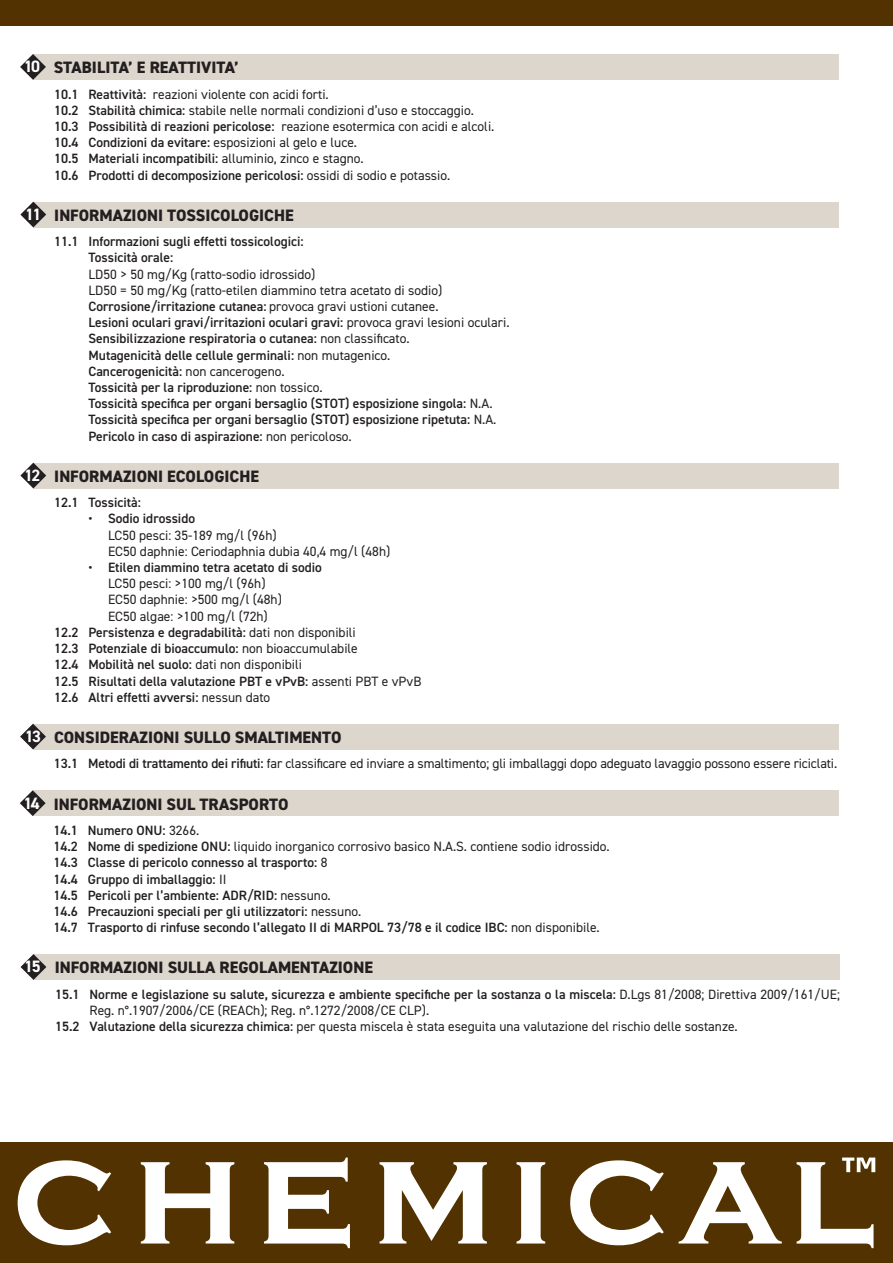
<style>
.page{position:relative;width:893px;height:1263px;background:#fff}
.page>*{position:absolute;margin:0;border:0;box-sizing:border-box;transform-origin:0 0}
.t1{font:800 16.5px "DIN2014";color:#231f20}
.t2{font:700 16.5px "DIN2014";letter-spacing:-.09em;color:#fff}
.t3{font:600 13.5px "DIN2014";color:#231f20}
.t4{font:13.5px/16.2px "DIN2014";color:#231f20}
.s1{font-weight:600}
.s2{font-weight:400}
</style>
<div class="page">
<div style="left:0;top:1143px;width:893px;height:120px;background:#523201"></div>
<svg style="left:873px;top:1157px;width:2px;height:15px"></svg>
<svg style="left:18px;top:1157px;width:855px;height:91px"></svg>
<div style="left:0;top:0;width:893px;height:26px;background:#523201"></div>
<div style="left:33px;top:202px;width:806px;height:25px;background:#ddd6cd"></div>
<svg style="left:20px;top:202px;width:26px;height:25px"></svg>
<div style="left:33px;top:463px;width:806px;height:25px;background:#ddd6cd"></div>
<svg style="left:20px;top:463px;width:26px;height:25px"></svg>
<div style="left:33px;top:724px;width:806px;height:25px;background:#ddd6cd"></div>
<svg style="left:20px;top:724px;width:26px;height:25px"></svg>
<div style="left:33px;top:790px;width:806px;height:26px;background:#ddd6cd"></div>
<svg style="left:20px;top:790px;width:26px;height:26px"></svg>
<div style="left:33px;top:54px;width:806px;height:26px;background:#ddd6cd"></div>
<svg style="left:20px;top:54px;width:26px;height:26px"></svg>
<div style="left:34px;top:954px;width:806px;height:26px;background:#ddd6cd"></div>
<svg style="left:21px;top:954px;width:25px;height:26px"></svg>
<p class="t2" style="left:24px;top:56px;width:18px">10</p>
<p class="t1" style="left:54px;top:57px;width:187px">STABILITA’ E REATTIVITA’</p>
<p class="t4" style="left:54px;top:86px;width:276px"><span class="s1">10.1 Reattività:</span> reazioni violente con acidi forti.</p>
<p class="t4" style="left:54px;top:102px;width:421px"><span class="s1">10.2 Stabilità chimica:</span> stabile nelle normali condizioni d’uso e stoccaggio.</p>
<p class="t3" style="left:54px;top:117px;width:442px">10.3 Possibilità di reazioni pericolose: <span class="s2">reazione esotermica con acidi e alcoli.</span></p>
<p class="t3" style="left:54px;top:134px;width:305px">10.4 Condizioni da evitare: <span class="s2">esposizioni al gelo e luce.</span></p>
<p class="t3" style="left:54px;top:150px;width:311px">10.5 Materiali incompatibili: <span class="s2">alluminio, zinco e stagno.</span></p>
<p class="t3" style="left:54px;top:166px;width:398px">10.6 Prodotti di decomposizione pericolosi: <span class="s2">ossidi di sodio e potassio.</span></p>
<p class="t2" style="left:25px;top:203px;width:18px">11</p>
<p class="t1" style="left:54px;top:204px;width:241px">INFORMAZIONI TOSSICOLOGICHE</p>
<p class="t3" style="left:54px;top:233px;width:251px">11.1 Informazioni sugli effetti tossicologici:</p>
<p class="t3" style="left:89px;top:249px;width:86px">Tossicità orale:</p>
<p class="t4" style="left:89px;top:266px;width:229px">LD50 &gt; 50 mg/Kg (ratto-sodio idrossido)</p>
<p class="t4" style="left:89px;top:282px;width:355px">LD50 = 50 mg/Kg (ratto-etilen diammino tetra acetato di sodio)</p>
<p class="t3" style="left:89px;top:297px;width:352px">Corrosione/irritazione cutanea: <span class="s2">provoca gravi ustioni cutanee.</span></p>
<p class="t3" style="left:89px;top:314px;width:422px">Lesioni oculari gravi/irritazioni oculari gravi: <span class="s2">provoca gravi lesioni oculari.</span></p>
<p class="t3" style="left:89px;top:330px;width:323px">Sensibilizzazione respiratoria o cutanea: <span class="s2">non classificato.</span></p>
<p class="t3" style="left:89px;top:346px;width:303px">Mutagenicità delle cellule germinali: <span class="s2">non mutagenico.</span></p>
<p class="t3" style="left:89px;top:362px;width:198px">Cancerogenicità: <span class="s2">non cancerogeno.</span></p>
<p class="t3" style="left:89px;top:378px;width:236px">Tossicità per la riproduzione: <span class="s2">non tossico.</span></p>
<p class="t3" style="left:89px;top:395px;width:405px">Tossicità specifica per organi bersaglio (STOT) esposizione singola: <span class="s2">N.A.</span></p>
<p class="t3" style="left:89px;top:411px;width:409px">Tossicità specifica per organi bersaglio (STOT) esposizione ripetuta: <span class="s2">N.A.</span></p>
<p class="t3" style="left:89px;top:427px;width:265px">Pericolo in caso di aspirazione: <span class="s2">non pericoloso.</span></p>
<p class="t2" style="left:24px;top:464px;width:18px">12</p>
<p class="t1" style="left:54px;top:465px;width:206px">INFORMAZIONI ECOLOGICHE</p>
<p class="t3" style="left:54px;top:494px;width:88px">12.1 Tossicità:</p>
<p class="t3" style="left:89px;top:510px;width:108px">• Sodio idrossido</p>
<p class="t4" style="left:108px;top:527px;width:170px">LC50 pesci: 35-189 mg/l (96h)</p>
<p class="t4" style="left:108px;top:543px;width:284px">EC50 daphnie: Ceriodaphnia dubia 40,4 mg/l (48h)</p>
<p class="t3" style="left:89px;top:558px;width:235px">• Etilen diammino tetra acetato di sodio</p>
<p class="t4" style="left:108px;top:575px;width:159px">LC50 pesci: &gt;100 mg/l (96h)</p>
<p class="t4" style="left:108px;top:591px;width:176px">EC50 daphnie: &gt;500 mg/l (48h)</p>
<p class="t4" style="left:108px;top:608px;width:161px">EC50 algae: &gt;100 mg/l (72h)</p>
<p class="t3" style="left:54px;top:623px;width:303px">12.2 Persistenza e degradabilità: <span class="s2">dati non disponibili</span></p>
<p class="t3" style="left:54px;top:639px;width:305px">12.3 Potenziale di bioaccumulo: <span class="s2">non bioaccumulabile</span></p>
<p class="t3" style="left:54px;top:656px;width:250px">12.4 Mobilità nel suolo: <span class="s2">dati non disponibili</span></p>
<p class="t3" style="left:54px;top:672px;width:369px">12.5 Risultati della valutazione PBT e vPvB: <span class="s2">assenti PBT e vPvB</span></p>
<p class="t3" style="left:54px;top:688px;width:218px">12.6 Altri effetti avversi: <span class="s2">nessun dato</span></p>
<p class="t2" style="left:25px;top:725px;width:18px">13</p>
<p class="t1" style="left:54px;top:726px;width:289px">CONSIDERAZIONI SULLO SMALTIMENTO</p>
<p class="t4" style="left:54px;top:755px;width:785px"><span class="s1">13.1 Metodi di trattamento dei rifiuti:</span> far classificare ed inviare a smaltimento; gli imballaggi dopo adeguato lavaggio possono essere riciclati.</p>
<p class="t2" style="left:24px;top:792px;width:18px">14</p>
<p class="t1" style="left:54px;top:793px;width:236px">INFORMAZIONI SUL TRASPORTO</p>
<p class="t3" style="left:53px;top:821px;width:147px">14.1 Numero ONU: <span class="s2">3266.</span></p>
<p class="t4" style="left:53px;top:838px;width:558px"><span class="s1">14.2 Nome di spedizione ONU:</span> liquido inorganico corrosivo basico N.A.S. contiene sodio idrossido.</p>
<p class="t3" style="left:53px;top:854px;width:276px">14.3 Classe di pericolo connesso al trasporto: <span class="s2">8</span></p>
<p class="t3" style="left:53px;top:870px;width:175px">14.4 Gruppo di imballaggio: <span class="s2">II</span></p>
<p class="t3" style="left:53px;top:886px;width:279px">14.5 Pericoli per l’ambiente: ADR/RID: <span class="s2">nessuno.</span></p>
<p class="t3" style="left:53px;top:902px;width:309px">14.6 Precauzioni speciali per gli utilizzatori: <span class="s2">nessuno.</span></p>
<p class="t3" style="left:53px;top:918px;width:548px">14.7 Trasporto di rinfuse secondo l’allegato II di MARPOL 73/78 e il codice IBC: <span class="s2">non disponibile.</span></p>
<p class="t2" style="left:24px;top:956px;width:18px">15</p>
<p class="t1" style="left:55px;top:957px;width:320px">INFORMAZIONI SULLA REGOLAMENTAZIONE</p>
<p class="t4" style="left:90px;top:986px;width:752px;text-indent:-35px"><span class="s1">15.1 Norme e legislazione su salute, sicurezza e ambiente specifiche per la sostanza o la miscela:</span> D.Lgs 81/2008; Direttiva 2009/161/UE;<br>Reg. n°.1907/2006/CE (REACh); Reg. n°.1272/2008/CE CLP).</p>
<p class="t4" style="left:55px;top:1018px;width:684px"><span class="s1">15.2 Valutazione della sicurezza chimica:</span> per questa miscela è stata eseguita una valutazione del rischio delle sostanze.</p>
</div>
